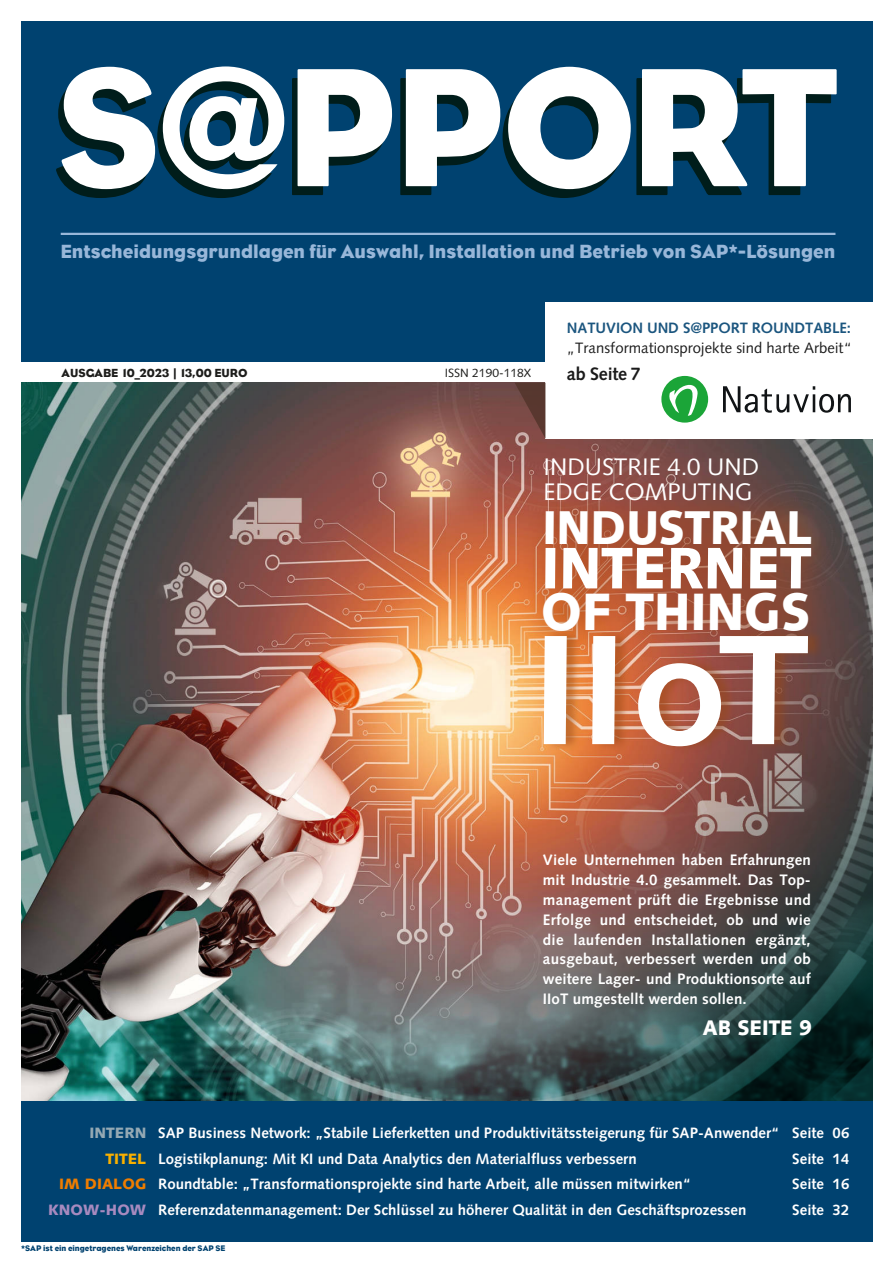
<style>
.page{position:relative;width:894px;height:1263px;background:#fff}
.page>*{position:absolute;margin:0;border:0;box-sizing:border-box;transform-origin:0 0}
.t1{font:700 156.15px "Syntax";color:#fff;scale:1.1 1}
.t2{font:900 58.5px "Syntax";letter-spacing:-.005em;color:#fff;scale:.93 1}
.t3{font:900 52.5px "Syntax";letter-spacing:-.005em;color:#fff;scale:.93 1}
.t4{font:900 47.4px "Syntax";letter-spacing:-.01em;color:#fff;scale:.93 1}
.t5{font:23.85px/24.5px "Syntax";color:#fff}
.t6{font:900 21.15px "Syntax";color:#fff;scale:.95 1}
.t7{font:19.5px "Bureau Eagle";color:#98b7d9}
.t8{font:700 18px "Syntax";letter-spacing:-.015em;color:rgb(0 0 0/.9)}
.t9{font:700 15.15px/19.8px "Syntax";letter-spacing:.01em;color:#fff;text-align:justify}
.t10{font:700 15px/25.5px "Syntax";letter-spacing:.005em;color:#fff}
.t11{font:15px/19.6px "Syntax";letter-spacing:.005em;color:rgb(0 0 0/.9)}
.t12{font:12px "Bureau Eagle";color:#1d1d1b}
.t13{font:12px "Syntax";color:#1d1d1b}
.t14{font:8.25px "Bureau Eagle";color:#004270}
.s1{font-weight:700;color:rgb(0 66 112/.9)}
.s2{font-weight:900;color:#94a9b4}
.s3{font-weight:900;color:#f9b000}
.s4{font-weight:900;color:#ef7d00}
.s5{font-weight:900;color:#a78abf}
</style>
<div class="page">
<img style="left:21px;top:383px;width:263px;height:718px">
<img style="left:284px;top:383px;width:588px;height:718px">
<div style="left:21px;top:21px;width:851px;height:340px;background:#004270"></div>
<svg style="left:56px;top:66px;width:228px;height:132px"></svg>
<svg style="left:292px;top:69px;width:100px;height:126px"></svg>
<svg style="left:400px;top:67px;width:230px;height:131px"></svg>
<svg style="left:636px;top:69px;width:200px;height:126px"></svg>
<hr style="left:61px;top:233px;width:774px;height:2px;background:#98b7d9">
<div style="left:21px;top:1101px;width:851px;height:141px;background:#004270"></div>
<div style="left:545px;top:302px;width:333px;height:137px;background:#fff"></div>
<img style="left:515px;top:481px;width:324px;height:179px">
<img style="left:544px;top:628px;width:279px;height:126px">
<svg style="left:514px;top:383px;width:31px;height:56px"></svg>
<div style="left:661px;top:376px;width:46px;height:47px;background:#1ba538;border-radius:50%"></div>
<svg style="left:723px;top:386px;width:127px;height:27px"></svg>
<svg style="left:667px;top:384px;width:31px;height:32px"></svg>
<p class="t7" style="left:60px;top:242px;width:776px">Entscheidungsgrundlagen für Auswahl, Installation und Betrieb von SAP*-Lösungen</p>
<p class="t12" style="left:62px;top:367px;width:187px">AUSGABE 10_2023 | 13,00 EURO</p>
<p class="t13" style="left:445px;top:367px;width:88px">ISSN 2190-118X</p>
<p class="t11" style="left:566px;top:319px;width:286px"><span class="s1">NATUVION UND S@PPORT ROUNDTABLE: </span>„Transformationsprojekte sind harte Arbeit“</p>
<p class="t8" style="left:566px;top:366px;width:75px">ab Seite 7</p>
<p class="t5" style="left:543px;top:457px;width:217px">INDUSTRIE 4.0 UND<br>EDGE COMPUTING</p>
<p class="t4" style="left:542px;top:508px;width:292px">INDUSTRIAL</p>
<p class="t2" style="left:541px;top:544px;width:292px">INTERNET</p>
<p class="t3" style="left:541px;top:591px;width:291px">OF THINGS</p>
<p class="t1" style="left:531px;top:627px;width:256px">IIoT</p>
<p class="t9" style="left:542px;top:852px;width:269px">Viele Unternehmen haben Erfahrungen mit Industrie 4.0 gesammelt. Das Top&shy;management prüft die Ergebnisse und Erfolge und entscheidet, ob und wie die laufenden Installationen ergänzt, ausgebaut, verbessert werden und ob weitere Lager- und Produktionsorte auf IIoT umgestellt werden sollen.</p>
<p class="t6" style="left:702px;top:1019px;width:116px">AB SEITE 9</p>
<p class="t10" style="left:105px;top:1122px;width:745px;text-indent:-16px"><span class="s2">INTERN</span> SAP Business Network: „Stabile Lieferketten und Produktivitätssteigerung für SAP-Anwender“ Seite 06<br><span class="s3">TITEL</span> Logistikplanung: Mit KI und Data Analytics den Materialfluss verbessern</p>
<p class="t10" style="left:792px;top:1147px;width:59px">Seite 14</p>
<p class="t10" style="left:59px;top:1173px;width:633px"><span class="s4">IM DIALOG</span> Roundtable: „Transformationsprojekte sind harte Arbeit, alle müssen mitwirken“</p>
<p class="t10" style="left:792px;top:1173px;width:59px">Seite 16</p>
<p class="t10" style="left:48px;top:1198px;width:699px"><span class="s5">KNOW-HOW</span> Referenzdatenmanagement: Der Schlüssel zu höherer Qualität in den Geschäftsprozessen</p>
<p class="t10" style="left:792px;top:1198px;width:59px">Seite 32</p>
<p class="t14" style="left:21px;top:1244px;width:205px">*SAP ist ein eingetragenes Warenzeichen der SAP SE</p>
</div>
